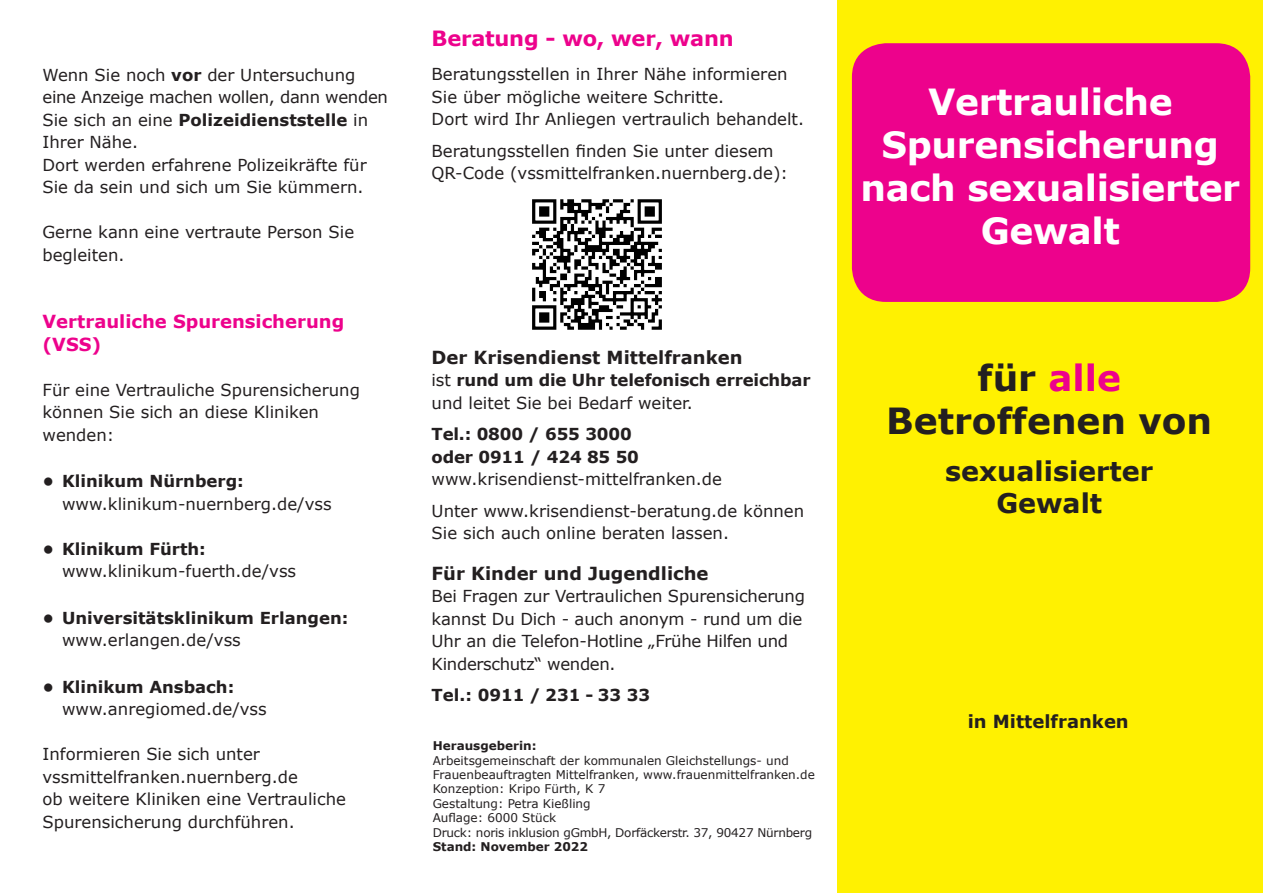
<style>
.page{position:relative;width:1263px;height:893px;background:#fff}
.page>*{position:absolute;margin:0;border:0;box-sizing:border-box;transform-origin:0 0}
.t1{font:700 36px/43.2px "Verdana";letter-spacing:-.01em;color:#fff;text-align:center}
.t2{font:700 36px/43.2px "Verdana";color:#231f20;text-align:center}
.t3{font:700 27px/32.4px "Verdana";color:#231f20;text-align:center}
.t4{font:700 21px "Verdana";letter-spacing:-.01em;color:#ed028c}
.t5{font:700 18px "Verdana";color:#231f20}
.t6{font:700 18px/22.5px "Verdana";color:#ed028c}
.t7{font:16.5px/22.5px "Verdana";color:#231f20}
.t8{font:700 16.5px/22.5px "Verdana";color:#231f20}
.t9{font:12px/14.4px "Verdana";color:#231f20}
.t10{font:700 12px "Verdana";color:#231f20}
.s1{font-weight:700}
.s2{font-weight:400}
.s3{color:#ed028c}
</style>
<div class="page">
<div style="left:838px;top:0;width:425px;height:893px;background:#fff101"></div>
<img style="left:532px;top:199px;width:130px;height:131px">
<div style="left:852px;top:43px;width:398px;height:259px;background:#ed028c;border-radius:34px"></div>
<p class="t7" style="left:42px;top:63px;width:347px">Wenn Sie noch <span class="s1">vor</span> der Untersuchung eine Anzeige machen wollen, dann wenden Sie sich an eine <span class="s1">Polizeidienststelle</span> in Ihrer Nähe.<br>Dort werden erfahrene Polizeikräfte für Sie da sein und sich um Sie kümmern.</p>
<p class="t7" style="left:42px;top:220px;width:313px">Gerne kann eine vertraute Person Sie begleiten.</p>
<p class="t6" style="left:43px;top:310px;width:303px">Vertrauliche Spurensicherung (VSS)</p>
<p class="t7" style="left:43px;top:378px;width:319px">Für eine Vertrauliche Spurensicherung können Sie sich an diese Kliniken wenden:</p>
<p class="t8" style="left:43px;top:469px;width:203px">• Klinikum Nürnberg:</p>
<p class="t7" style="left:62px;top:492px;width:271px">www.klinikum-nuernberg.de/vss</p>
<p class="t8" style="left:43px;top:537px;width:165px">• Klinikum Fürth:</p>
<p class="t7" style="left:62px;top:559px;width:236px">www.klinikum-fuerth.de/vss</p>
<p class="t8" style="left:43px;top:606px;width:307px">• Universitätsklinikum Erlangen:</p>
<p class="t7" style="left:62px;top:628px;width:180px">www.erlangen.de/vss</p>
<p class="t8" style="left:43px;top:675px;width:193px">• Klinikum Ansbach:</p>
<p class="t7" style="left:62px;top:697px;width:206px">www.anregiomed.de/vss</p>
<p class="t7" style="left:43px;top:742px;width:305px">Informieren Sie sich unter vssmittelfranken.nuernberg.de<br>ob weitere Kliniken eine Vertrauliche Spurensicherung durchführen.</p>
<p class="t4" style="left:432px;top:25px;width:304px">Beratung - wo, wer, wann</p>
<p class="t7" style="left:432px;top:63px;width:374px">Beratungsstellen in Ihrer Nähe informieren<br>Sie über mögliche weitere Schritte.<br>Dort wird Ihr Anliegen vertraulich behandelt.</p>
<p class="t7" style="left:432px;top:139px;width:358px">Beratungsstellen finden Sie unter diesem<br>QR-Code (vssmittelfranken.nuernberg.de):</p>
<p class="t5" style="left:432px;top:346px;width:312px">Der Krisendienst Mittelfranken</p>
<p class="t8" style="left:432px;top:369px;width:380px"><span class="s2">ist</span> rund um die Uhr telefonisch erreichbar <span class="s2">und leitet Sie bei Bedarf weiter.</span></p>
<p class="t8" style="left:432px;top:423px;width:209px">Tel.: 0800 / 655 3000 oder 0911 / 424 85 50</p>
<p class="t7" style="left:432px;top:463px;width:374px;line-height:31.5px">www.krisendienst-mittelfranken.de<br>Unter www.krisendienst-beratung.de können</p>
<p class="t7" style="left:432px;top:522px;width:299px">Sie sich auch online beraten lassen.</p>
<p class="t5" style="left:432px;top:562px;width:278px">Für Kinder und Jugendliche</p>
<p class="t7" style="left:432px;top:585px;width:375px">Bei Fragen zur Vertraulichen Spurensicherung kannst Du Dich - auch anonym - rund um die Uhr an die Telefon-Hotline „Frühe Hilfen und Kinderschutz“ wenden.</p>
<p class="t8" style="left:432px;top:684px;width:220px">Tel.: 0911 / 231 - 33 33</p>
<p class="t10" style="left:433px;top:738px;width:105px">Herausgeberin:</p>
<p class="t9" style="left:433px;top:753px;width:384px">Arbeitsgemeinschaft der kommunalen Gleichstellungs- und Frauenbeauftragten Mittelfranken, www.frauenmittelfranken.de Konzeption: Kripo Fürth, K 7<br>Gestaltung: Petra Kießling<br>Auflage: 6000 Stück<br>Druck: noris inklusion gGmbH, Dorfäckerstr. 37, 90427 Nürnberg</p>
<p class="t10" style="left:433px;top:839px;width:157px">Stand: November 2022</p>
<h1 class="t1" style="left:860px;top:79px;width:381px">Vertrauliche<br>Spurensicherung nach sexualisierter<br>Gewalt</h1>
<h1 class="t2" style="left:886px;top:355px;width:327px">für <span class="s3">alle<br></span>Betroffenen von</h1>
<h2 class="t3" style="left:945px;top:454px;width:209px">sexualisierter<br>Gewalt</h2>
<p class="t5" style="left:968px;top:710px;width:163px">in Mittelfranken</p>
</div>
